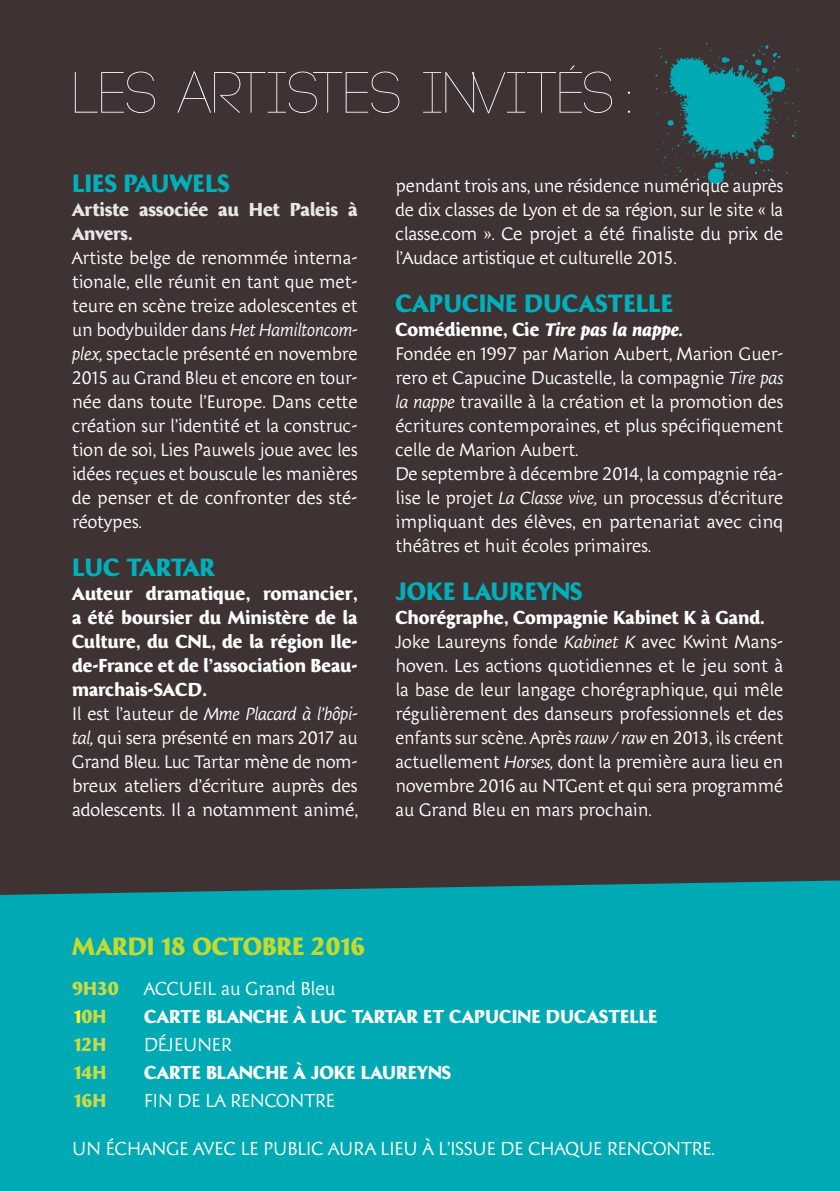
<style>
.page{position:relative;width:840px;height:1191px;background:#fff}
.page>*{position:absolute;margin:0;border:0;box-sizing:border-box;transform-origin:0 0}
.Chapo{font:300 58px "Code";color:#fff}
.Txt_courant{font:700 24px "BEBOP";color:#00b0bb}
.Txt_courant-2{font:700 24px "BEBOP";color:#c6d92d}
.Txt_courant-3{font:700 18px/24px "BEBOP";color:#fff;text-align:justify}
.Txt_courant-4{font:18px "BEBOP";color:#fff}
.Txt_courant-5{font:700 18px/24px "BEBOP";letter-spacing:-.01em;color:#e9e6e7}
.Txt_courant-6{font:italic 700 18px "BEBOP";color:#fff}
.Txt_courant-7{font:700 18px "BEBOP";color:#cbdb42}
.Txt_courant-8{font:17.4px/24px "BEBOP";color:#fff;text-align:justify}
.s1{font-style:italic}
.s2{font-style:normal}
.s3{color:#fff229}
</style>
<div class="page">
<div style="left:0;top:0;width:839px;height:903px;background:#3f3233"></div>
<div style="left:0;top:880px;width:839px;height:311px;background:#00aab5"></div>
<svg style="left:655px;top:42px;width:144px;height:142px"></svg>
<p class="Chapo" style="left:72px;top:64px;width:561px">LES ARTISTES INVITÉS :</p>
<p class="Txt_courant" style="left:72px;top:169px;width:159px">LIES PAUWELS</p>
<p class="Txt_courant-5" style="left:72px;top:198px;width:287px">Artiste associée au Het Paleis à<br>Anvers.</p>
<p class="Txt_courant-8" style="left:72px;top:246px;width:287px">Artiste belge de renommée interna&shy;tionale, elle réunit en tant que met&shy;teure en scène treize adolescentes et un bodybuilder dans <span class="s1">Het Hamiltoncom&shy;plex,</span> spectacle présenté en novembre 2015 au Grand Bleu et encore en tour&shy;née dans toute l’Europe. Dans cette création sur l’identité et la construc&shy;tion de soi, Lies Pauwels joue avec les idées reçues et bouscule les manières de penser et de confronter des sté&shy;réotypes.</p>
<p class="Txt_courant" style="left:72px;top:553px;width:144px">LUC TARTAR</p>
<p class="Txt_courant-3" style="left:72px;top:582px;width:287px">Auteur dramatique, romancier, a été boursier du Ministère de la Culture, du CNL, de la région Ile&shy;de-France et de l’association Beau&shy;marchais-SACD.</p>
<p class="Txt_courant-8" style="left:72px;top:702px;width:287px">Il est l’auteur de <span class="s1">Mme Placard à l’hôpi&shy;tal,</span> qui sera présenté en mars 2017 au Grand Bleu. Luc Tartar mène de nom&shy;breux ateliers d’écriture auprès des adolescents. Il a notamment animé,</p>
<p class="Txt_courant-8" style="left:395px;top:174px;width:389px">pendant trois ans, une résidence numérique auprès de dix classes de Lyon et de sa région, sur le site « la classe.com ». Ce projet a été finaliste du prix de l’Audace artistique et culturelle 2015.</p>
<p class="Txt_courant" style="left:395px;top:289px;width:279px">CAPUCINE DUCASTELLE</p>
<p class="Txt_courant-6" style="left:395px;top:319px;width:289px"><span class="s2">Comédienne, Cie</span> Tire pas la nappe.</p>
<p class="Txt_courant-8" style="left:395px;top:342px;width:389px">Fondée en 1997 par Marion Aubert, Marion Guer&shy;rero et Capucine Ducastelle, la compagnie <span class="s1">Tire pas la nappe</span> travaille à la création et la promotion des écritures contemporaines, et plus spécifiquement celle de Marion Aubert.</p>
<p class="Txt_courant-8" style="left:395px;top:462px;width:389px">De septembre à décembre 2014, la compagnie réa&shy;lise le projet <span class="s1">La Classe vive,</span> un processus d’écriture impliquant des élèves, en partenariat avec cinq théâtres et huit écoles primaires.</p>
<p class="Txt_courant" style="left:395px;top:577px;width:188px">JOKE LAUREYNS</p>
<p class="Txt_courant-3" style="left:395px;top:606px;width:370px">Chorégraphe, Compagnie Kabinet K à Gand.</p>
<p class="Txt_courant-8" style="left:395px;top:630px;width:389px">Joke Laureyns fonde <span class="s1">Kabinet K</span> avec Kwint Mans&shy;hoven. Les actions quotidiennes et le jeu sont à la base de leur langage chorégraphique, qui mêle régulièrement des danseurs professionnels et des enfants sur scène. Après <span class="s1">rauw / raw</span> en 2013, ils créent actuellement <span class="s1">Horses,</span> dont la première aura lieu en novembre 2016 au NTGent et qui sera programmé au Grand Bleu en mars prochain.</p>
<p class="Txt_courant-2" style="left:72px;top:932px;width:294px">MARDI 18 OCTOBRE 2016</p>
<p class="Txt_courant-7" style="left:72px;top:977px;width:48px">9H30</p>
<p class="Txt_courant-4" style="left:144px;top:978px;width:193px">ACCUEIL au Grand Bleu</p>
<p class="Txt_courant-7" style="left:72px;top:1005px;width:36px"><span class="s3">1</span>0H</p>
<p class="Txt_courant-3" style="left:144px;top:1004px;width:514px">CARTE BLANCHE À LUC TARTAR ET CAPUCINE DUCASTELLE</p>
<p class="Txt_courant-7" style="left:72px;top:1033px;width:36px">12H</p>
<p class="Txt_courant-4" style="left:144px;top:1034px;width:89px">DÉJEUNER</p>
<p class="Txt_courant-7" style="left:72px;top:1061px;width:36px">14H</p>
<p class="Txt_courant-3" style="left:144px;top:1060px;width:308px">CARTE BLANCHE À JOKE LAUREYNS</p>
<p class="Txt_courant-7" style="left:72px;top:1089px;width:36px">16H</p>
<p class="Txt_courant-4" style="left:144px;top:1090px;width:192px">FIN DE LA RENCONTRE</p>
<p class="Txt_courant-4" style="left:72px;top:1138px;width:643px">UN ÉCHANGE AVEC LE PUBLIC AURA LIEU À L’ISSUE DE CHAQUE RENCONTRE.</p>
</div>
